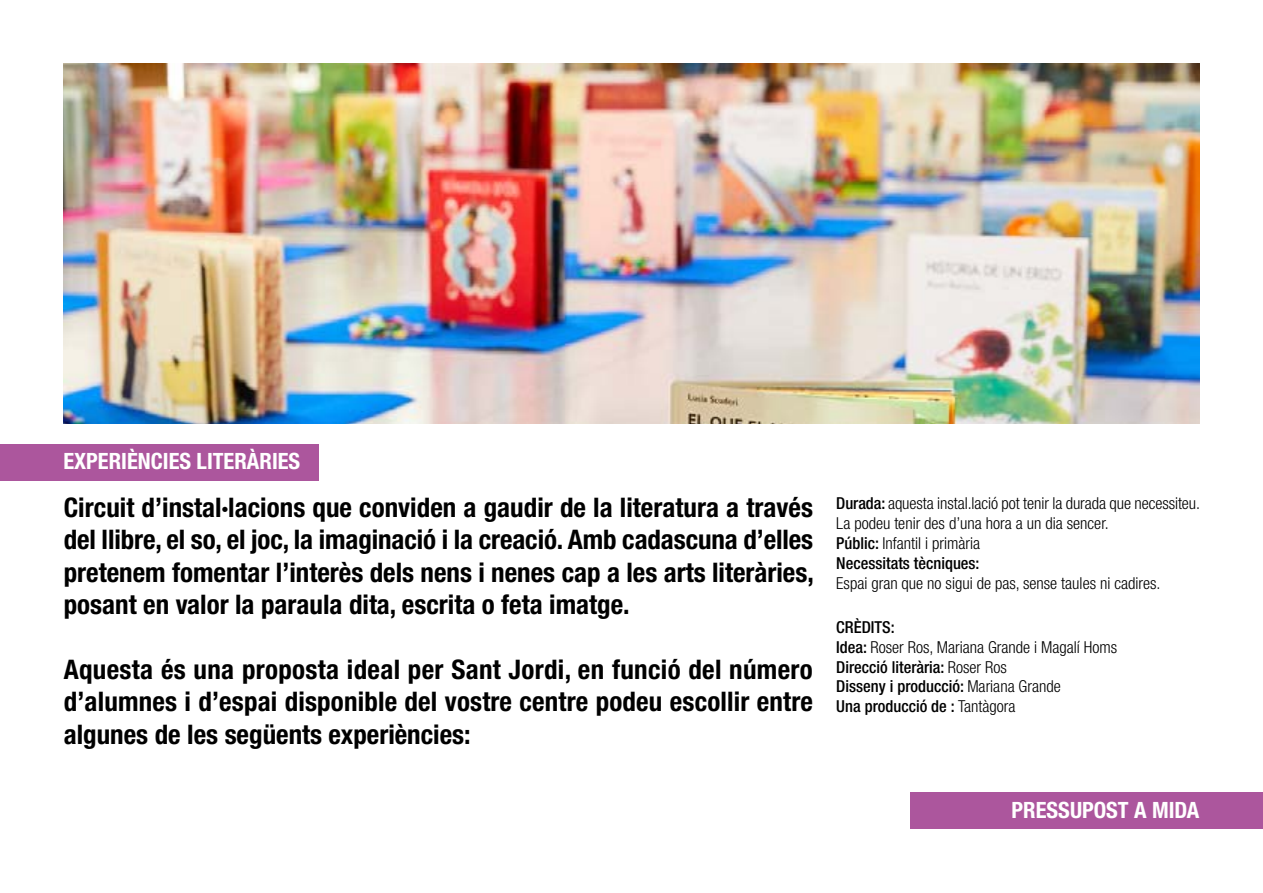
<style>
.page{position:relative;width:1263px;height:893px;background:#fff}
.page>*{position:absolute;margin:0;border:0;box-sizing:border-box;transform-origin:0 0}
.t1{font:700 condensed 27px/32.4px "Helvetica Neue LT Std";color:#000;text-align:justify}
.t2{font:700 condensed 22.5px "Helvetica Neue LT Std";color:#fff}
.t3{font:300 condensed 16.5px/19.8px "Helvetica Neue LT Std";color:#000}
.t4{font:500 condensed 16.5px/19.8px "Helvetica Neue LT Std";color:#000}
.s1{font-weight:500}
.s2{font-weight:300}
</style>
<div class="page">
<img style="left:64px;top:64px;width:1135px;height:359px">
<div style="left:910px;top:793px;width:353px;height:36px;background:#ac569d"></div>
<div style="left:0;top:444px;width:319px;height:36px;background:#ac569d"></div>
<p class="t2" style="left:63px;top:447px;width:238px">EXPERIÈNCIES LITERÀRIES</p>
<p class="t1" style="left:64px;top:491px;width:752px">Circuit d’instal·lacions que conviden a gaudir de la literatura a través del llibre, el so, el joc, la imaginació i la creació. Amb cadascuna d’elles pretenem fomentar l’interès dels nens i nenes cap a les arts literàries, posant en valor la paraula dita, escrita o feta imatge.</p>
<p class="t1" style="left:64px;top:653px;width:751px">Aquesta és una proposta ideal per Sant Jordi, en funció del número d’alumnes i d’espai disponible del vostre centre podeu escollir entre algunes de les següents experiències:</p>
<p class="t3" style="left:836px;top:493px;width:365px"><span class="s1">Durada:</span> aquesta instal.lació pot tenir la durada que necessiteu.<br>La podeu tenir des d’una hora a un dia sencer.<br><span class="s1">Públic:</span> Infantil i primària<br><span class="s1">Necessitats tècniques:</span></p>
<p class="t3" style="left:836px;top:573px;width:326px">Espai gran que no sigui de pas, sense taules ni cadires.</p>
<p class="t4" style="left:836px;top:617px;width:282px">CRÈDITS:<br>Idea: <span class="s2">Roser Ros, Mariana Grande i Magalí Homs<br></span>Direcció literària: <span class="s2">Roser Ros<br></span>Disseny i producció: <span class="s2">Mariana Grande<br></span>Una producció de : <span class="s2">Tantàgora</span></p>
<p class="t2" style="left:1011px;top:796px;width:189px">PRESSUPOST A MIDA</p>
</div>
